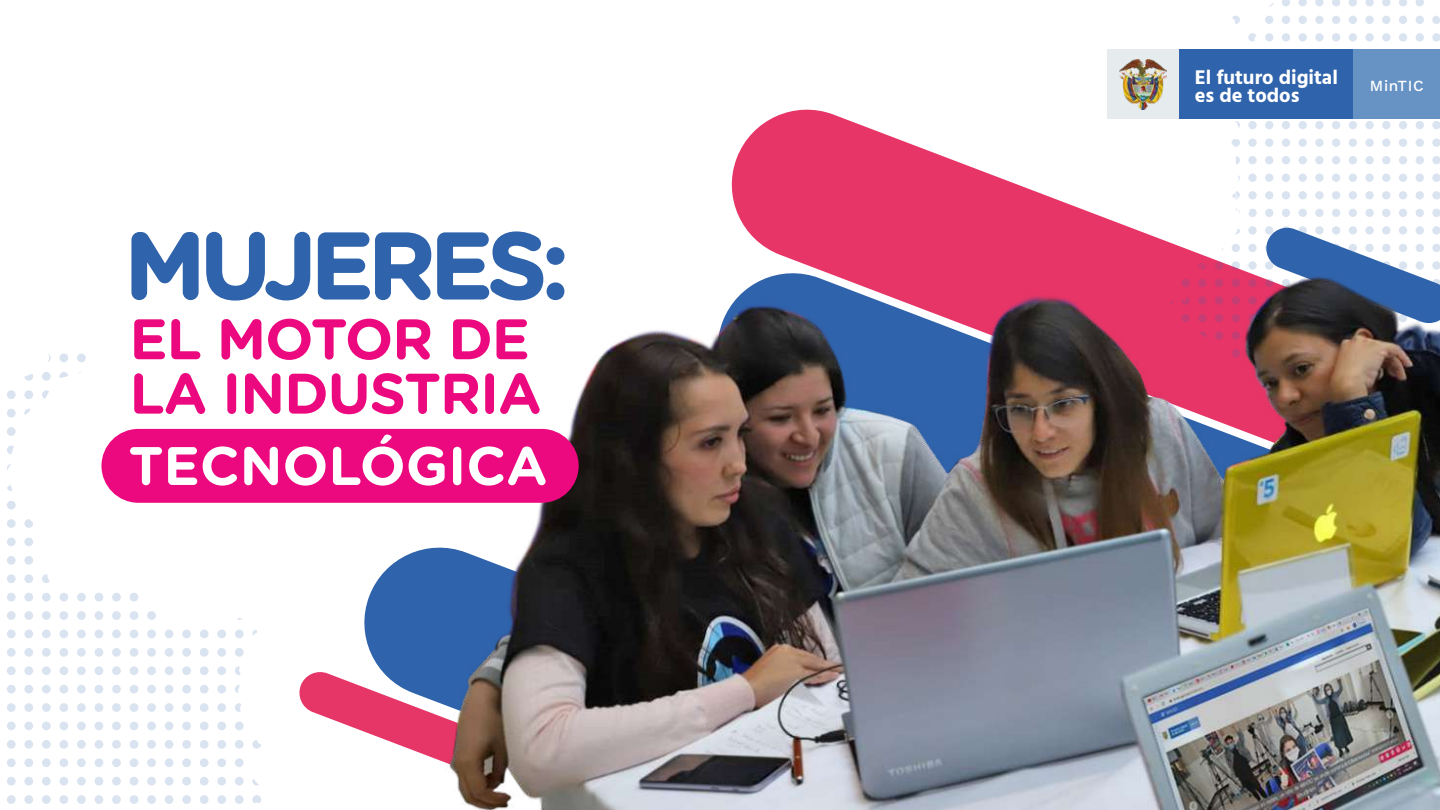
<style>
.page{position:relative;width:1440px;height:810px;background:#fff}
.page>*{position:absolute;margin:0;border:0;box-sizing:border-box;transform-origin:0 0}
.t1{font:700 93.75px "Gotham Rounded";letter-spacing:-.06em;color:#2f63ab}
.t2{font:700 57.07px/54.4px "Gotham Rounded";letter-spacing:-.02em;color:#ec087e}
.t3{font:700 54.07px "Gotham Rounded";color:#fff}
.t4{font:700 20.25px/18.1px "Hind";color:#fff}
.t5{font:500 15.45px "Work Sans";letter-spacing:.04em;color:#fff}
</style>
<div class="page">
<svg style="left:364px;top:547px;width:81px;height:122px;background:#4f7bb8"></svg>
<svg style="left:299px;top:669px;width:146px;height:94px"></svg>
<img style="left:445px;top:110px;width:995px;height:700px">
<div style="left:59px;top:354px;width:9px;height:8px;background:#dae3f0;border-radius:50%"></div>
<svg style="left:42px;top:354px;width:9px;height:8px"></svg>
<svg style="left:59px;top:372px;width:9px;height:9px"></svg>
<svg style="left:42px;top:372px;width:9px;height:9px"></svg>
<svg style="left:24px;top:372px;width:9px;height:9px"></svg>
<svg style="left:42px;top:390px;width:9px;height:9px"></svg>
<div style="left:24px;top:390px;width:9px;height:9px;background:#dae3f0;border-radius:50%"></div>
<svg style="left:7px;top:390px;width:9px;height:9px"></svg>
<svg style="left:24px;top:409px;width:9px;height:8px"></svg>
<div style="left:7px;top:409px;width:9px;height:8px;background:#dae3f0;border-radius:50%"></div>
<div style="left:1305px;top:49px;width:135px;height:70px;background:#6692c4"></div>
<div style="left:1179px;top:49px;width:173px;height:70px;background:#2f63ab"></div>
<div style="left:1107px;top:49px;width:72px;height:70px;background:#e6ebed"></div>
<img style="left:1120px;top:60px;width:47px;height:50px">
<svg style="left:131px;top:232px;width:68px;height:69px"></svg>
<svg style="left:206px;top:231px;width:105px;height:70px"></svg>
<svg style="left:317px;top:231px;width:248px;height:70px"></svg>
<div style="left:101px;top:429px;width:478px;height:74px;background:#ec087e;border-radius:37px"></div>
<h1 class="t1" style="left:124px;top:197px;width:447px">MUJERES:</h1>
<h2 class="t2" style="left:129px;top:310px;width:414px">EL MOTOR DE<br>LA INDUSTRIA</h2>
<h3 class="t3" style="left:129px;top:426px;width:421px">TECNOLÓGICA</h3>
<p class="t4" style="left:1195px;top:68px;width:145px">El futuro digital es de todos</p>
<p class="t5" style="left:1370px;top:76px;width:55px">MinTIC</p>
</div>
